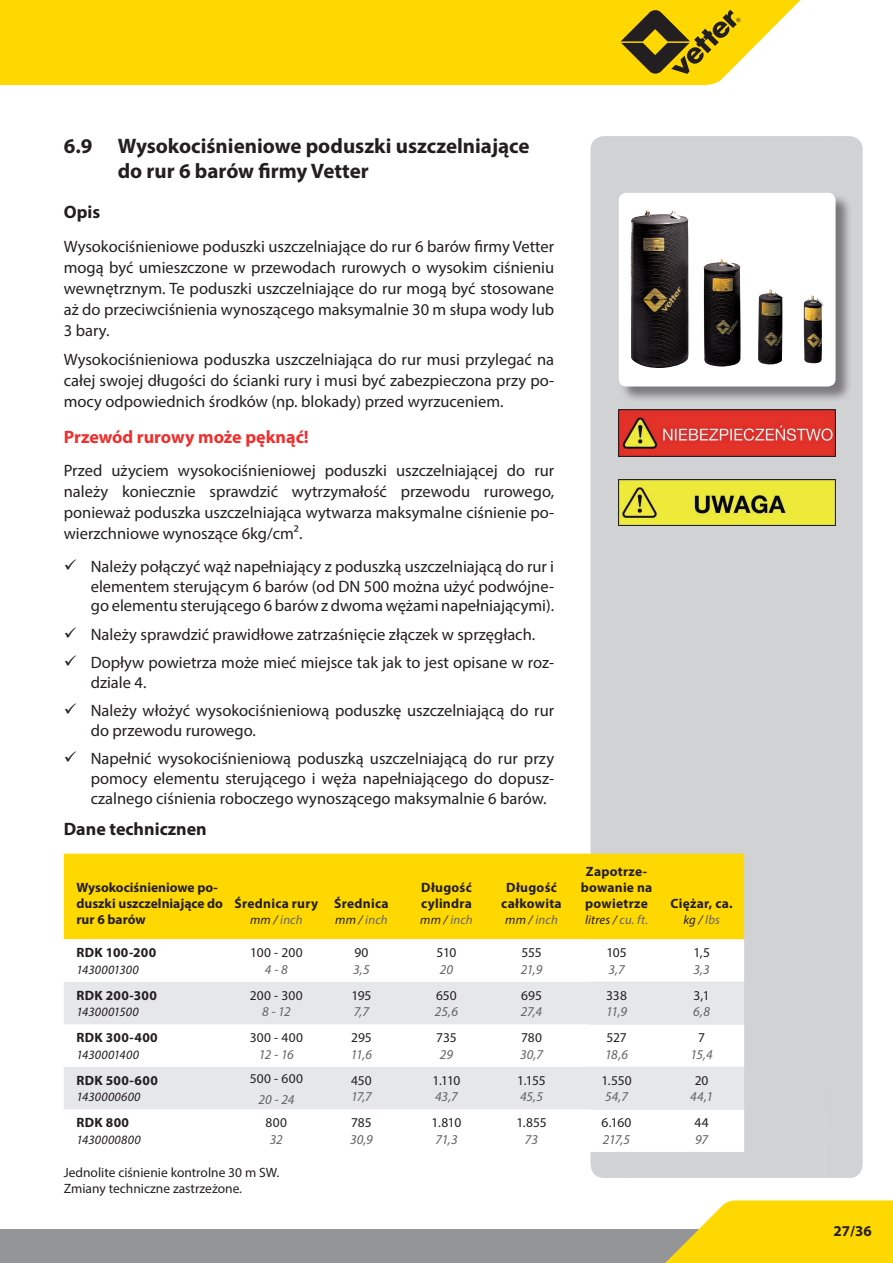
<style>
.page{position:relative;width:893px;height:1263px;background:#fff}
.page>*{position:absolute;margin:0;border:0;box-sizing:border-box;transform-origin:0 0}
.t1{font:700 21px/25.2px "Myriad Pro";color:#231f20}
.t2{font:700 18px "Myriad Pro";color:#ee2f2d}
.t3{font:700 18px "Myriad Pro";color:#231f20}
.t4{font:16.5px/21px "Myriad Pro";color:#231f20;text-align:justify}
.t5{font:700 15px "Myriad Pro";color:#231f20}
.t6{font:13.5px/16.2px "Myriad Pro";color:#231f20}
.t7{font:700 13.5px/16.2px "Myriad Pro";letter-spacing:.02em;color:#231f20;text-align:center}
.t8{font:italic 13.5px "Myriad Pro";letter-spacing:-.02em;color:#636366}
.t9{font:700 13.5px/16.2px "Myriad Pro";color:#231f20}
.t10{font:italic 12.75px "Myriad Pro";letter-spacing:.01em;color:#231f20}
.t11{font:italic 12.75px "Myriad Pro";letter-spacing:.015em;color:#636366}
.s1{color:#231f20}
.s2{color:#636366}
</style>
<div class="page">
<div style="left:0;top:1229px;width:893px;height:34px;background:#939598"></div>
<div style="left:0;top:0;width:801px;height:85px;background:#ffd801"></div>
<svg style="left:665px;top:1200px;width:228px;height:63px"></svg>
<svg style="left:621px;top:10px;width:120px;height:64px"></svg>
<div style="left:591px;top:136px;width:37px;height:1042px;background:#d1d2d4"></div>
<div style="left:628px;top:136px;width:196px;height:1042px;background:#d1d2d4"></div>
<div style="left:824px;top:136px;width:39px;height:1042px;background:#d1d2d4"></div>
<div style="left:64px;top:854px;width:680px;height:85px;background:#ffd801"></div>
<svg style="left:64px;top:939px;width:680px;height:213px"></svg>
<svg style="left:64px;top:982px;width:680px;height:127px;fill:#e6e7e9"></svg>
<div style="left:619px;top:193px;width:233px;height:210px;background:#231f20;opacity:.5"></div>
<div style="left:619px;top:193px;width:217px;height:193px;background:#fff;border-radius:8px"></div>
<img style="left:631px;top:210px;width:193px;height:158px">
<img style="left:619px;top:410px;width:217px;height:46px">
<img style="left:619px;top:479px;width:217px;height:47px">
<p class="t1" style="left:118px;top:133px;width:413px;text-indent:-54px">6.9 Wysokociśnieniowe poduszki uszczelniające do rur 6 barów firmy Vetter</p>
<p class="t3" style="left:64px;top:200px;width:38px">Opis</p>
<p class="t4" style="left:64px;top:235px;width:492px">Wysokociśnieniowe poduszki uszczelniające do rur 6 barów firmy Vetter mogą być umieszczone w przewodach rurowych o wysokim ciśnieniu wewnętrznym. Te poduszki uszczelniające do rur mogą być stosowane aż do przeciwciśnienia wynoszącego maksymalnie 30 m słupa wody lub 3 bary.</p>
<p class="t4" style="left:64px;top:349px;width:492px">Wysokociśnieniowa poduszka uszczelniająca do rur musi przylegać na całej swojej długości do ścianki rury i musi być zabezpieczona przy po&shy;mocy odpowiednich środków (np. blokady) przed wyrzuceniem.</p>
<p class="t2" style="left:64px;top:425px;width:246px">Przewód rurowy może pęknąć!</p>
<p class="t4" style="left:64px;top:460px;width:492px">Przed użyciem wysokociśnieniowej poduszki uszczelniającej do rur należy koniecznie sprawdzić wytrzymałość przewodu rurowego, ponieważ poduszka uszczelniająca wytwarza maksymalne ciśnienie po&shy;wierzchniowe wynoszące 6kg/cm².</p>
<p class="t4" style="left:91px;top:556px;width:465px;line-height:19.8px">Należy połączyć wąż napełniający z poduszką uszczelniającą do rur i elementem sterującym 6 barów (od DN 500 można użyć podwójne&shy;go elementu sterującego 6 barów z dwoma wężami napełniającymi).</p>
<p class="t4" style="left:91px;top:620px;width:465px;line-height:28.3px">Należy sprawdzić prawidłowe zatrzaśnięcie złączek w sprzęgłach.<br>Dopływ powietrza może mieć miejsce tak jak to jest opisane w roz-</p>
<p class="t4" style="left:91px;top:668px;width:465px;line-height:28.3px">dziale 4.<br>Należy włożyć wysokociśnieniową poduszkę uszczelniającą do rur</p>
<p class="t4" style="left:91px;top:716px;width:465px;line-height:28.3px">do przewodu rurowego.<br>Napełnić wysokociśnieniową poduszką uszczelniającą do rur przy</p>
<p class="t4" style="left:91px;top:768px;width:465px;line-height:19.8px">pomocy elementu sterującego i węża napełniającego do dopusz&shy;czalnego ciśnienia roboczego wynoszącego maksymalnie 6 barów.</p>
<p class="t3" style="left:64px;top:817px;width:145px">Dane technicznen</p>
<p class="t9" style="left:77px;top:879px;width:148px">Wysokociśnieniowe po&shy;duszki uszczelniające do rur 6 barów</p>
<p class="t7" style="left:235px;top:895px;width:85px">Średnica rury</p>
<p class="t11" style="left:250px;top:912px;width:54px"><span class="s1">mm /</span> inch</p>
<p class="t7" style="left:334px;top:895px;width:56px">Średnica</p>
<p class="t11" style="left:335px;top:912px;width:54px"><span class="s1">mm /</span> inch</p>
<p class="t7" style="left:421px;top:879px;width:52px;text-align:left">Długość cylindra</p>
<p class="t11" style="left:420px;top:912px;width:54px"><span class="s1">mm /</span> inch</p>
<p class="t7" style="left:501px;top:879px;width:62px">Długość całkowita</p>
<p class="t11" style="left:505px;top:912px;width:54px"><span class="s1">mm /</span> inch</p>
<p class="t7" style="left:581px;top:862px;width:73px">Zapotrze&shy;bowanie na powietrze</p>
<p class="t10" style="left:585px;top:912px;width:65px">litres / <span class="s2">cu. ft.</span></p>
<p class="t7" style="left:670px;top:895px;width:64px">Ciężar, ca.</p>
<p class="t10" style="left:683px;top:912px;width:38px">kg / <span class="s2">lbs</span></p>
<p class="t7" style="left:77px;top:944px;width:81px">RDK 100-200</p>
<p class="t10" style="left:77px;top:962px;width:64px">1430001300</p>
<p class="t6" style="left:250px;top:944px;width:54px">100 - 200</p>
<p class="t8" style="left:265px;top:961px;width:24px">4 - 8</p>
<p class="t6" style="left:354px;top:944px;width:16px">90</p>
<p class="t8" style="left:353px;top:961px;width:18px">3,5</p>
<p class="t6" style="left:436px;top:944px;width:21px">510</p>
<p class="t8" style="left:440px;top:961px;width:15px">20</p>
<p class="t6" style="left:521px;top:944px;width:22px">555</p>
<p class="t8" style="left:521px;top:961px;width:23px">21,9</p>
<p class="t6" style="left:606px;top:944px;width:22px">105</p>
<p class="t8" style="left:608px;top:961px;width:18px">3,7</p>
<p class="t6" style="left:693px;top:944px;width:18px">1,5</p>
<p class="t8" style="left:693px;top:961px;width:18px">3,3</p>
<p class="t7" style="left:77px;top:987px;width:82px">RDK 200-300</p>
<p class="t10" style="left:77px;top:1004px;width:64px">1430001500</p>
<p class="t6" style="left:250px;top:987px;width:54px">200 - 300</p>
<p class="t8" style="left:262px;top:1003px;width:30px">8 - 12</p>
<p class="t6" style="left:351px;top:987px;width:22px">195</p>
<p class="t8" style="left:354px;top:1003px;width:17px">7,7</p>
<p class="t6" style="left:436px;top:987px;width:22px">650</p>
<p class="t8" style="left:435px;top:1003px;width:24px">25,6</p>
<p class="t6" style="left:521px;top:987px;width:22px">695</p>
<p class="t8" style="left:521px;top:1003px;width:23px">27,4</p>
<p class="t6" style="left:606px;top:987px;width:22px">338</p>
<p class="t8" style="left:606px;top:1003px;width:22px">11,9</p>
<p class="t6" style="left:694px;top:987px;width:18px">3,1</p>
<p class="t8" style="left:693px;top:1003px;width:18px">6,8</p>
<p class="t7" style="left:76px;top:1029px;width:83px">RDK 300-400</p>
<p class="t10" style="left:77px;top:1047px;width:64px">1430001400</p>
<p class="t6" style="left:250px;top:1029px;width:55px">300 - 400</p>
<p class="t8" style="left:259px;top:1046px;width:36px">12 - 16</p>
<p class="t6" style="left:351px;top:1029px;width:22px">295</p>
<p class="t8" style="left:351px;top:1046px;width:23px">11,6</p>
<p class="t6" style="left:436px;top:1029px;width:22px">735</p>
<p class="t8" style="left:440px;top:1046px;width:15px">29</p>
<p class="t6" style="left:521px;top:1029px;width:22px">780</p>
<p class="t8" style="left:520px;top:1046px;width:25px">30,7</p>
<p class="t6" style="left:606px;top:1029px;width:22px">527</p>
<p class="t8" style="left:605px;top:1046px;width:24px">18,6</p>
<p class="t6" style="left:698px;top:1029px;width:8px">7</p>
<p class="t8" style="left:690px;top:1046px;width:24px">15,4</p>
<p class="t7" style="left:77px;top:1072px;width:83px">RDK 500-600</p>
<p class="t10" style="left:77px;top:1089px;width:66px">1430000600</p>
<p class="t6" style="left:250px;top:1070px;width:55px">500 - 600</p>
<p class="t8" style="left:258px;top:1091px;width:37px">20 - 24</p>
<p class="t6" style="left:351px;top:1072px;width:22px">450</p>
<p class="t8" style="left:351px;top:1088px;width:22px">17,7</p>
<p class="t6" style="left:433px;top:1072px;width:29px">1.110</p>
<p class="t8" style="left:435px;top:1088px;width:24px">43,7</p>
<p class="t6" style="left:517px;top:1072px;width:30px">1.155</p>
<p class="t8" style="left:520px;top:1088px;width:25px">45,5</p>
<p class="t6" style="left:601px;top:1072px;width:32px">1.550</p>
<p class="t8" style="left:605px;top:1088px;width:25px">54,7</p>
<p class="t6" style="left:695px;top:1072px;width:15px">20</p>
<p class="t8" style="left:690px;top:1088px;width:24px">44,1</p>
<p class="t7" style="left:77px;top:1114px;width:54px">RDK 800</p>
<p class="t10" style="left:77px;top:1132px;width:66px">1430000800</p>
<p class="t6" style="left:266px;top:1114px;width:23px">800</p>
<p class="t8" style="left:270px;top:1131px;width:15px">32</p>
<p class="t6" style="left:351px;top:1114px;width:22px">785</p>
<p class="t8" style="left:350px;top:1131px;width:24px">30,9</p>
<p class="t6" style="left:432px;top:1114px;width:31px">1.810</p>
<p class="t8" style="left:435px;top:1131px;width:24px">71,3</p>
<p class="t6" style="left:516px;top:1114px;width:32px">1.855</p>
<p class="t8" style="left:525px;top:1131px;width:15px">73</p>
<p class="t6" style="left:602px;top:1114px;width:31px">6.160</p>
<p class="t8" style="left:603px;top:1131px;width:29px">217,5</p>
<p class="t6" style="left:694px;top:1114px;width:16px">44</p>
<p class="t8" style="left:695px;top:1131px;width:15px">97</p>
<p class="t6" style="left:64px;top:1164px;width:217px">Jednolite ciśnienie kontrolne 30 m SW.<br>Zmiany techniczne zastrzeżone.</p>
<p class="t5" style="left:833px;top:1221px;width:40px">27/36</p>
</div>
